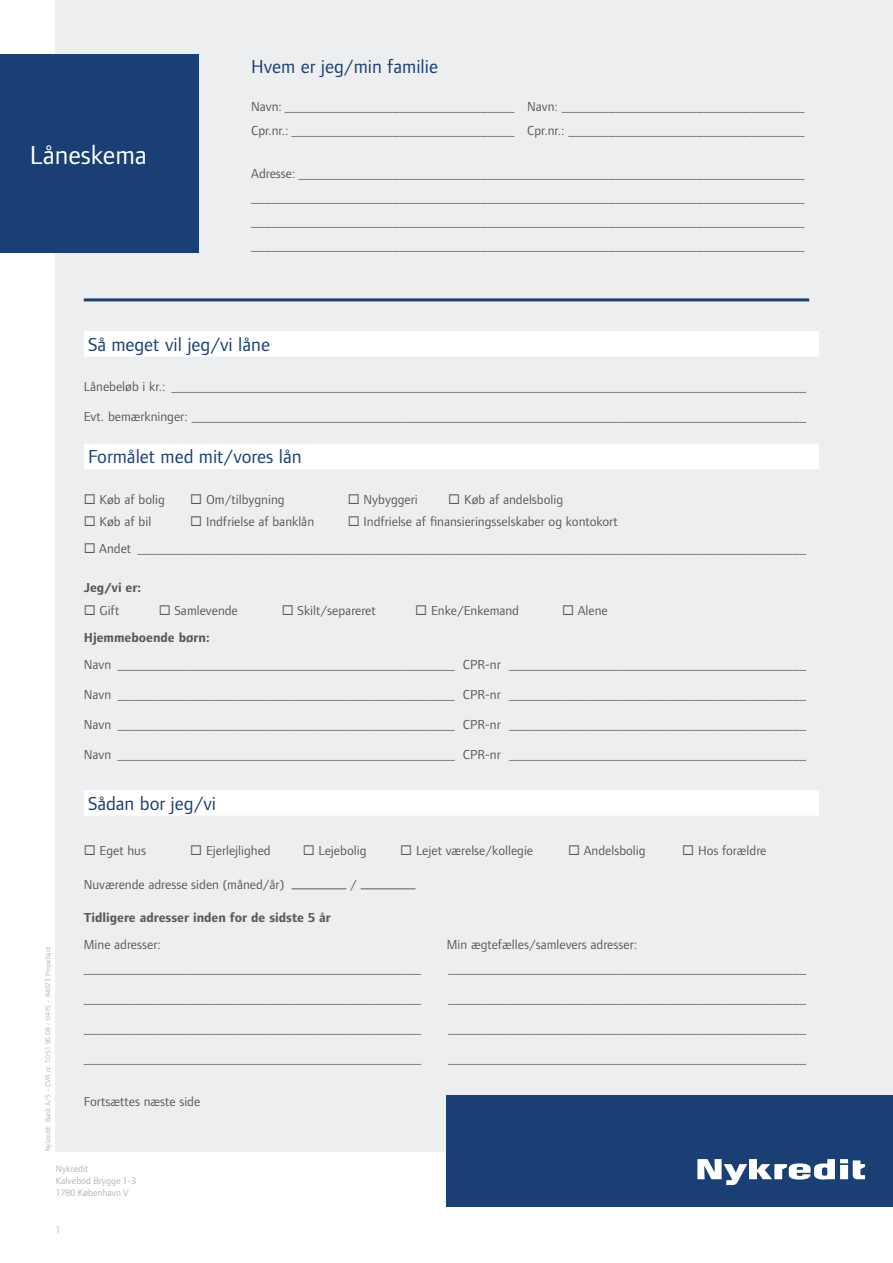
<style>
.page{position:relative;width:893px;height:1263px;background:#fff}
.page>*{position:absolute;margin:0;border:0;box-sizing:border-box;transform-origin:0 0}
.Overskrift_niveau_1{font:27px "Foundry Form Sans";color:#fff}
.BLÅ_text_i_HVID_box{font:19.5px "Foundry Form Sans";color:#193f74}
.Underrubrik{font:19.5px "Foundry Form Sans";color:#193f74}
.Børdtekst_uden_linje{font:13.5px "Foundry Form Sans";color:#595a5b}
.Børdtekst_uden_linje-2{font:700 13.5px "Foundry Form Sans";color:#595a5b}
.Adressefelt{font:9.75px "Foundry Form Sans";color:#afb7bd}
.Adressefelt-2{font:7.5px "Foundry Form Sans";color:#afb7bd}
</style>
<div class="page">
<div style="left:56px;top:0;width:837px;height:1151px;background:#edeeef"></div>
<div style="left:446px;top:1095px;width:447px;height:112px;background:#193f74"></div>
<svg style="left:697px;top:1159px;width:168px;height:26px"></svg>
<div style="left:0;top:54px;width:198px;height:198px;background:#193f74"></div>
<hr style="left:84px;top:298px;width:725px;height:3px;background:#193f74">
<div style="left:84px;top:331px;width:735px;height:26px;background:#fff"></div>
<div style="left:84px;top:444px;width:735px;height:25px;background:#fff"></div>
<div style="left:84px;top:790px;width:735px;height:26px;background:#fff"></div>
<hr style="left:292px;top:888px;width:54px;height:1px;background:#595a5b">
<hr style="left:361px;top:888px;width:54px;height:1px;background:#595a5b">
<p class="Overskrift_niveau_1" style="left:30px;top:139px;width:119px">Låneskema</p>
<p class="Underrubrik" style="left:251px;top:56px;width:188px">Hvem er jeg/min familie</p>
<p class="Børdtekst_uden_linje" style="left:251px;top:99px;width:555px">Navn: __________________________________ Navn: ____________________________________</p>
<p class="Børdtekst_uden_linje" style="left:251px;top:123px;width:555px">Cpr.nr.: _________________________________ Cpr.nr.: ___________________________________</p>
<p class="Børdtekst_uden_linje" style="left:251px;top:166px;width:555px">Adresse: ___________________________________________________________________________</p>
<p class="Børdtekst_uden_linje" style="left:251px;top:190px;width:555px">__________________________________________________________________________________</p>
<p class="Børdtekst_uden_linje" style="left:251px;top:214px;width:555px">__________________________________________________________________________________</p>
<p class="Børdtekst_uden_linje" style="left:251px;top:238px;width:555px">__________________________________________________________________________________</p>
<p class="Adressefelt-2" style="left:44px;top:1151px;width:207px;rotate:-90deg">Nykredit Bank A/S • CVR nr. 10 51 96 08 • 0415 • R4673 Propellant</p>
<p class="BLÅ_text_i_HVID_box" style="left:88px;top:333px;width:183px">Så meget vil jeg/vi låne</p>
<p class="Børdtekst_uden_linje" style="left:84px;top:379px;width:724px">Lånebeløb i kr.: ______________________________________________________________________________________________</p>
<p class="Børdtekst_uden_linje" style="left:84px;top:409px;width:724px">Evt. bemærkninger: ___________________________________________________________________________________________</p>
<p class="BLÅ_text_i_HVID_box" style="left:88px;top:446px;width:215px">Formålet med mit/vores lån</p>
<p class="Børdtekst_uden_linje" style="left:84px;top:492px;width:83px">◻ Køb af bolig</p>
<p class="Børdtekst_uden_linje" style="left:190px;top:492px;width:96px">◻ Om/tilbygning</p>
<p class="Børdtekst_uden_linje" style="left:348px;top:492px;width:72px">◻ Nybyggeri</p>
<p class="Børdtekst_uden_linje" style="left:448px;top:492px;width:116px">◻ Køb af andelsbolig</p>
<p class="Børdtekst_uden_linje" style="left:84px;top:514px;width:69px">◻ Køb af bil</p>
<p class="Børdtekst_uden_linje" style="left:190px;top:514px;width:125px">◻ Indfrielse af banklån</p>
<p class="Børdtekst_uden_linje" style="left:348px;top:514px;width:272px">◻ Indfrielse af finansieringsselskaber og kontokort</p>
<p class="Børdtekst_uden_linje" style="left:84px;top:541px;width:724px">◻ Andet ___________________________________________________________________________________________________</p>
<p class="Børdtekst_uden_linje-2" style="left:84px;top:580px;width:59px">Jeg/vi er:</p>
<p class="Børdtekst_uden_linje" style="left:84px;top:603px;width:37px">◻ Gift</p>
<p class="Børdtekst_uden_linje" style="left:159px;top:603px;width:81px">◻ Samlevende</p>
<p class="Børdtekst_uden_linje" style="left:282px;top:603px;width:96px">◻ Skilt/separeret</p>
<p class="Børdtekst_uden_linje" style="left:415px;top:603px;width:105px">◻ Enke/Enkemand</p>
<p class="Børdtekst_uden_linje" style="left:562px;top:603px;width:47px">◻ Alene</p>
<p class="Børdtekst_uden_linje-2" style="left:84px;top:630px;width:127px">Hjemmeboende børn:</p>
<p class="Børdtekst_uden_linje" style="left:84px;top:657px;width:724px">Navn __________________________________________________ CPR-nr ____________________________________________</p>
<p class="Børdtekst_uden_linje" style="left:84px;top:687px;width:724px">Navn __________________________________________________ CPR-nr ____________________________________________</p>
<p class="Børdtekst_uden_linje" style="left:84px;top:717px;width:724px">Navn __________________________________________________ CPR-nr ____________________________________________</p>
<p class="Børdtekst_uden_linje" style="left:84px;top:747px;width:724px">Navn __________________________________________________ CPR-nr ____________________________________________</p>
<p class="BLÅ_text_i_HVID_box" style="left:88px;top:792px;width:130px">Sådan bor jeg/vi</p>
<p class="Børdtekst_uden_linje" style="left:84px;top:843px;width:64px">◻ Eget hus</p>
<p class="Børdtekst_uden_linje" style="left:190px;top:843px;width:82px">◻ Ejerlejlighed</p>
<p class="Børdtekst_uden_linje" style="left:303px;top:843px;width:65px">◻ Lejebolig</p>
<p class="Børdtekst_uden_linje" style="left:400px;top:843px;width:134px">◻ Lejet værelse/kollegie</p>
<p class="Børdtekst_uden_linje" style="left:568px;top:843px;width:79px">◻ Andelsbolig</p>
<p class="Børdtekst_uden_linje" style="left:682px;top:843px;width:86px">◻ Hos forældre</p>
<p class="Børdtekst_uden_linje" style="left:84px;top:877px;width:202px">Nuværende adresse siden (måned/år)</p>
<p class="Børdtekst_uden_linje" style="left:350px;top:877px;width:8px">/</p>
<p class="Børdtekst_uden_linje-2" style="left:84px;top:910px;width:249px">Tidligere adresser inden for de sidste 5 år</p>
<p class="Børdtekst_uden_linje" style="left:84px;top:937px;width:79px">Mine adresser:</p>
<p class="Børdtekst_uden_linje" style="left:447px;top:937px;width:192px">Min ægtefælles/samlevers adresser:</p>
<p class="Børdtekst_uden_linje" style="left:84px;top:961px;width:339px">__________________________________________________</p>
<p class="Børdtekst_uden_linje" style="left:448px;top:961px;width:359px">_____________________________________________________</p>
<p class="Børdtekst_uden_linje" style="left:84px;top:991px;width:339px">__________________________________________________</p>
<p class="Børdtekst_uden_linje" style="left:448px;top:991px;width:359px">_____________________________________________________</p>
<p class="Børdtekst_uden_linje" style="left:84px;top:1021px;width:339px">__________________________________________________</p>
<p class="Børdtekst_uden_linje" style="left:448px;top:1021px;width:359px">_____________________________________________________</p>
<p class="Børdtekst_uden_linje" style="left:84px;top:1051px;width:339px">__________________________________________________</p>
<p class="Børdtekst_uden_linje" style="left:448px;top:1051px;width:359px">_____________________________________________________</p>
<p class="Børdtekst_uden_linje" style="left:84px;top:1094px;width:118px">Fortsættes næste side</p>
<p class="Adressefelt" style="left:56px;top:1163px;width:34px">Nykredit</p>
<p class="Adressefelt" style="left:56px;top:1175px;width:82px">Kalvebod Brygge 1-3</p>
<p class="Adressefelt" style="left:56px;top:1187px;width:74px">1780 København V</p>
<p class="Adressefelt" style="left:56px;top:1224px;width:6px">1</p>
</div>
